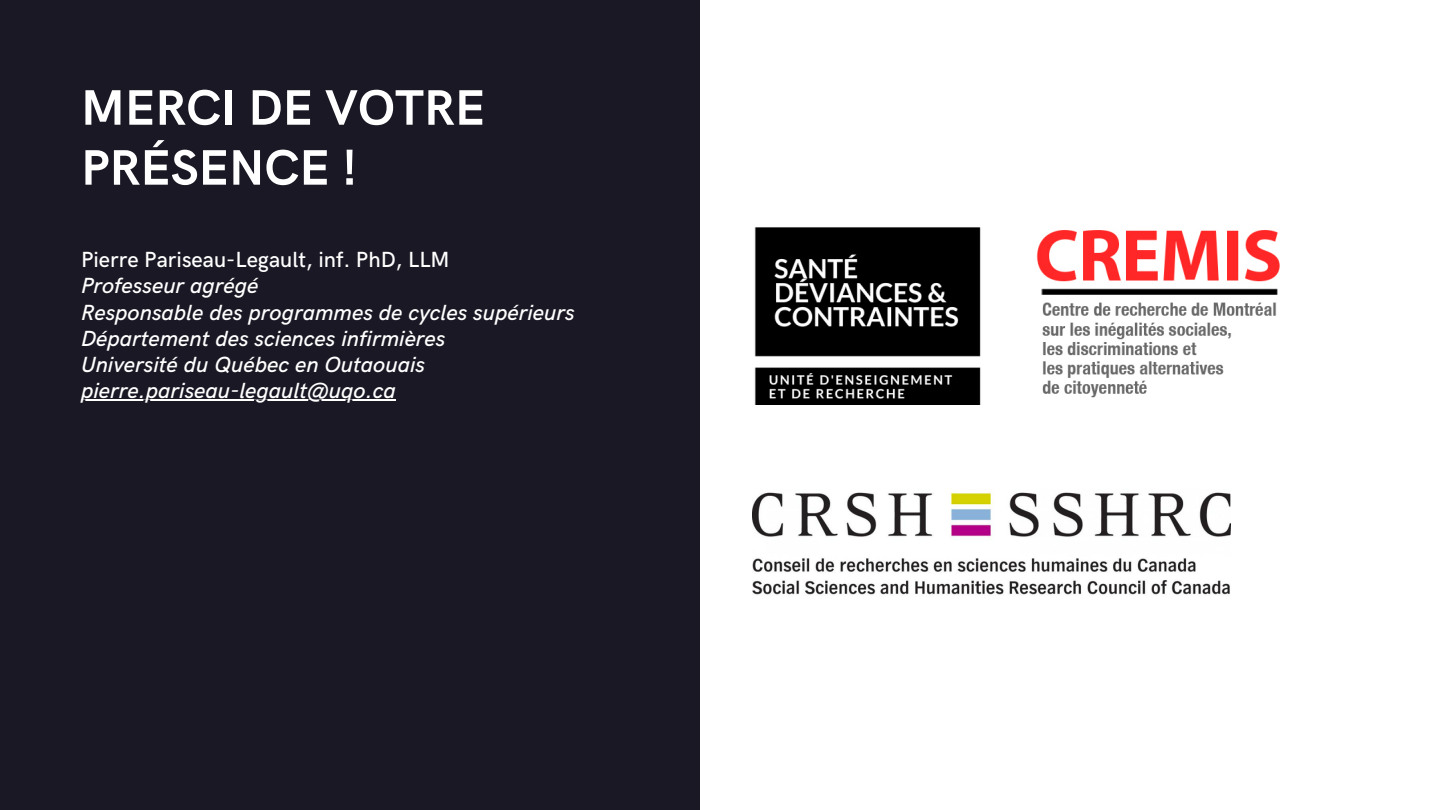
<style>
.page{position:relative;width:1440px;height:810px;background:#fff}
.page>*{position:absolute;margin:0;border:0;box-sizing:border-box;transform-origin:0 0}
.t1{font:700 50px/60px "HK Grotesk";color:#fff}
.t2{font:italic 500 22px "HK Grotesk";color:#fff}
.t3{font:500 22px "HK Grotesk";color:#fff}
</style>
<div class="page">
<div style="left:0;top:0;width:700px;height:810px;background:#191824"></div>
<img style="left:754px;top:227px;width:227px;height:178px">
<img style="left:1036px;top:230px;width:244px;height:168px">
<img style="left:752px;top:490px;width:479px;height:105px">
<hr style="left:81px;top:400px;width:315px;height:1px;background:#fff">
<p class="t1" style="left:81px;top:80px;width:406px">MERCI DE VOTRE<br>PRÉSENCE !</p>
<p class="t3" style="left:81px;top:247px;width:370px">Pierre Pariseau-Legault, inf. PhD, LLM</p>
<p class="t2" style="left:81px;top:273px;width:179px">Professeur agrégé</p>
<p class="t2" style="left:81px;top:300px;width:495px">Responsable des programmes de cycles supérieurs</p>
<p class="t2" style="left:81px;top:326px;width:366px">Département des sciences infirmières</p>
<p class="t2" style="left:81px;top:352px;width:346px">Université du Québec en Outaouais</p>
<p class="t2" style="left:81px;top:378px;width:316px">pierre.pariseau-legault@uqo.ca</p>
</div>
